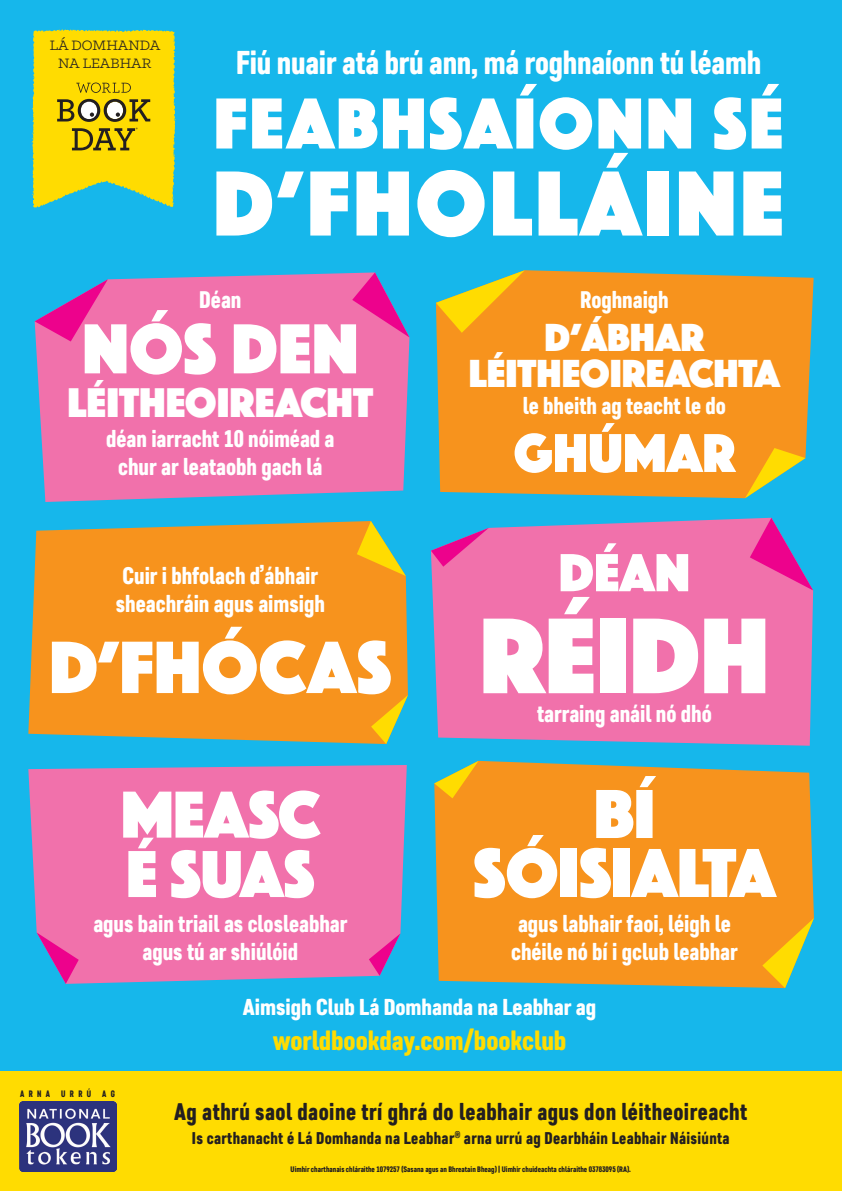
<style>
.page{position:relative;width:842px;height:1191px;background:#16b7eb}
.page>*{position:absolute;margin:0;border:0;box-sizing:border-box;transform-origin:0 0}
.t1{font:111.8px "Phosphate Solid";color:#fff}
.t2{font:96px "Phosphate Solid";letter-spacing:.035em;color:#fff}
.t3{font:77px "Phosphate Solid";color:#fff}
.t4{font:75px "Phosphate Solid";letter-spacing:.03em;color:#fff}
.t5{font:73.5px "Phosphate Solid";color:#fff}
.t6{font:72px/59px "Phosphate Solid";letter-spacing:-.005em;color:#fff;text-align:center}
.t7{font:68.9px/59.4px "Phosphate Solid";letter-spacing:-.01em;color:#fff}
.t8{font:56.8px "Phosphate Solid";color:#fff}
.t9{font:55.7px "Phosphate Solid";color:#fff}
.t10{font:43.1px "Phosphate Solid";color:#fff}
.t11{font:40.7px/35.1px "Phosphate Solid";color:#fff;text-align:center}
.t12{font:33px "Core Paint";letter-spacing:-.005em;color:#fff}
.t13{font:27.4px "Core Paint";color:#ffdc01;scale:1.05 1}
.t14{font:24px/28px "Core Paint";color:#fff}
.t15{font:24px "Core Paint";letter-spacing:.02em;color:#231f20}
.t16{font:23px "Core Paint";color:#fff;scale:1.05 1}
.t17{font:17px "Core Paint";letter-spacing:.02em;color:#231f20}
.t18{font:15.4px/18.5px "Klinic Slab";color:#231f20;text-align:center}
.t19{font:9.3px "Core Paint";letter-spacing:.515em;color:#231f20;scale:.91 1}
.t20{font:8px "Core Paint";color:#231f20}
.t21{font:500 4.9px "Archer";color:#231f20}
</style>
<div class="page">
<div style="left:35px;top:273px;width:374px;height:229px;background:#f171ab"></div>
<div style="left:436px;top:270px;width:378px;height:228px;background:#f7931d"></div>
<div style="left:431px;top:518px;width:382px;height:227px;background:#f171ab"></div>
<div style="left:28px;top:521px;width:380px;height:223px;background:#f7931d"></div>
<div style="left:28px;top:765px;width:379px;height:219px;background:#f171ab"></div>
<svg style="left:745px;top:448px;width:60px;height:50px"></svg>
<svg style="left:35px;top:279px;width:73px;height:62px"></svg>
<div style="left:434px;top:761px;width:380px;height:227px;background:#f7931d"></div>
<svg style="left:436px;top:270px;width:89px;height:63px"></svg>
<svg style="left:352px;top:272px;width:57px;height:65px"></svg>
<svg style="left:357px;top:521px;width:49px;height:55px"></svg>
<svg style="left:371px;top:695px;width:37px;height:49px"></svg>
<svg style="left:750px;top:518px;width:63px;height:72px"></svg>
<svg style="left:434px;top:761px;width:44px;height:37px"></svg>
<svg style="left:762px;top:918px;width:52px;height:70px"></svg>
<svg style="left:37px;top:932px;width:42px;height:52px"></svg>
<svg style="left:369px;top:933px;width:31px;height:42px"></svg>
<svg style="left:431px;top:528px;width:58px;height:38px"></svg>
<div style="left:0;top:1071px;width:842px;height:120px;background:#ffdc01"></div>
<img style="left:19px;top:1101px;width:97px;height:70px">
<svg style="left:32px;top:29px;width:144px;height:179px;background:#d4cc23"></svg>
<p class="t18" style="left:50px;top:35px;width:112px">LÁ DOMHANDA<br>NA LEABHAR</p>
<p class="t21" style="left:136px;top:126px;width:4px">®</p>
<h3 class="t12" style="left:236px;top:43px;width:526px">Fiú nuair atá brú ann, má roghnaíonn tú léamh</h3>
<h3 class="t4" style="left:214px;top:70px;width:571px">FEABHSAÍONN SÉ</h3>
<h2 class="t2" style="left:213px;top:135px;width:573px">D’FHOLLÁINE</h2>
<p class="t14" style="left:199px;top:286px;width:44px">Déan</p>
<h3 class="t5" style="left:82px;top:296px;width:278px">NÓS DEN</h3>
<h3 class="t10" style="left:68px;top:372px;width:307px">LÉITHEOIREACHT</h3>
<p class="t14" style="left:106px;top:425px;width:230px;text-align:center">déan iarracht 10 nóiméad a chur ar leataobh gach lá</p>
<p class="t14" style="left:116px;top:562px;width:211px">Cuir i bhfolach d’ábhair sheachráin agus aimsigh</p>
<h3 class="t3" style="left:49px;top:612px;width:344px">D’FHÓCAS</h3>
<p class="t14" style="left:580px;top:286px;width:90px">Roghnaigh</p>
<h3 class="t11" style="left:469px;top:318px;width:313px">D’ÁBHAR<br>LÉITHEOIREACHTA</h3>
<h3 class="t8" style="left:513px;top:412px;width:223px">GHÚMAR</h3>
<p class="t14" style="left:523px;top:392px;width:205px">le bheith ag teacht le do</p>
<h3 class="t9" style="left:559px;top:533px;width:133px">DÉAN</h3>
<h1 class="t1" style="left:480px;top:576px;width:291px">RÉIDH</h1>
<p class="t14" style="left:537px;top:700px;width:176px">tarraing anáil nó dhó</p>
<h3 class="t6" style="left:473px;top:780px;width:304px">BÍ<br>SÓISIALTA</h3>
<p class="t14" style="left:511px;top:909px;width:228px">agus labhair faoi, léigh le chéile nó bí i gclub leabhar</p>
<h3 class="t7" style="left:121px;top:781px;width:201px">MEASC<br>É SUAS</h3>
<p class="t14" style="left:93px;top:909px;width:256px;text-align:center">agus bain triail as closleabhar agus tú ar shiúlóid</p>
<p class="t16" style="left:243px;top:993px;width:338px">Aimsigh Club Lá Domhanda na Leabhar ag</p>
<p class="t13" style="left:273px;top:1024px;width:281px">worldbookday.com/bookclub</p>
<p class="t19" style="left:20px;top:1088px;width:106px">ARNA URRÚ AG</p>
<p class="t15" style="left:174px;top:1096px;width:575px">Ag athrú saol daoine trí ghrá do leabhair agus don léitheoireacht</p>
<p class="t17" style="left:192px;top:1127px;width:539px">Is carthanacht é Lá Domhanda na Leabhar<sup>®</sup> arna urrú ag Dearbháin Leabhair Náisiúnta</p>
<p class="t20" style="left:291px;top:1164px;width:342px">Uimhir charthanais chláraithe 1079257 (Sasana agus an Bhreatain Bheag) | Uimhir chuideachta chláraithe 03783095 (RA).</p>
</div>
